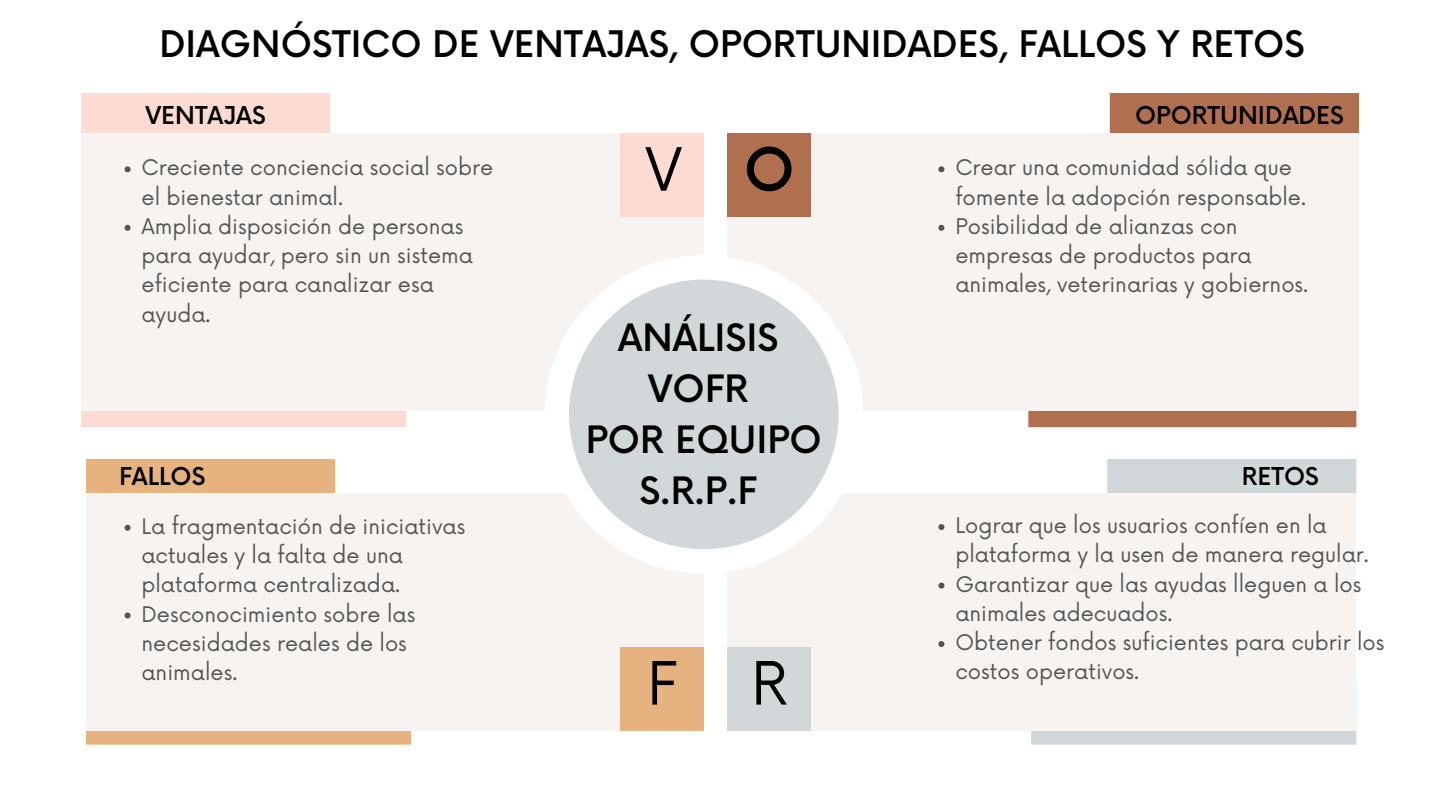
<style>
.page{position:relative;width:1440px;height:810px;background:#fff}
.page>*{position:absolute;margin:0;border:0;box-sizing:border-box;transform-origin:0 0}
.t1{font:58.1px "Now";color:#000}
.t2{font:500 36.8px/51px "Now";color:#000;text-align:center}
.t3{font:500 35.7px "Now";color:#000}
.t4{font:500 24px "Now";color:#000}
.t5{font:21px/29.2px "Now";color:#545454}
.s1{font-weight:500}
</style>
<div class="page">
<svg style="left:1031px;top:731px;width:325px;height:14px;background:#d2d7d9"></svg>
<div style="left:1028px;top:411px;width:328px;height:16px;background:#b07050"></div>
<div style="left:81px;top:411px;width:325px;height:16px;background:#fcdcd2"></div>
<div style="left:81px;top:133px;width:623px;height:278px;background:#f6f3f0"></div>
<div style="left:86px;top:493px;width:618px;height:238px;background:#f6f3f0"></div>
<div style="left:1110px;top:93px;width:249px;height:40px;background:#b07050"></div>
<div style="left:728px;top:133px;width:631px;height:278px;background:#f6f3f0"></div>
<div style="left:1107px;top:459px;width:249px;height:34px;background:#d2d7d9"></div>
<div style="left:728px;top:493px;width:628px;height:238px;background:#f6f3f0"></div>
<svg style="left:545px;top:255px;width:318px;height:319px;fill:#fff"></svg>
<div style="left:569px;top:280px;width:270px;height:269px;background:#d2d7d9;border-radius:50%"></div>
<div style="left:620px;top:133px;width:84px;height:84px;background:#fcdcd2"></div>
<div style="left:728px;top:133px;width:83px;height:84px;background:#b07050"></div>
<div style="left:620px;top:647px;width:84px;height:84px;background:#e6b380"></div>
<div style="left:728px;top:647px;width:83px;height:84px;background:#d2d7d9"></div>
<svg style="left:81px;top:93px;width:249px;height:80px"></svg>
<svg style="left:125px;top:225px;width:6px;height:6px"></svg>
<svg style="left:938px;top:166px;width:6px;height:6px"></svg>
<svg style="left:938px;top:225px;width:6px;height:6px"></svg>
<svg style="left:86px;top:459px;width:249px;height:72px"></svg>
<svg style="left:86px;top:613px;width:325px;height:132px"></svg>
<svg style="left:938px;top:524px;width:6px;height:6px"></svg>
<svg style="left:938px;top:583px;width:6px;height:6px"></svg>
<svg style="left:938px;top:641px;width:6px;height:6px"></svg>
<h3 class="t3" style="left:159px;top:25px;width:1147px">DIAGNÓSTICO DE VENTAJAS, OPORTUNIDADES, FALLOS Y RETOS</h3>
<p class="t4" style="left:145px;top:102px;width:122px">VENTAJAS</p>
<p class="t4" style="left:1135px;top:102px;width:210px">OPORTUNIDADES</p>
<p class="t5" style="left:955px;top:154px;width:354px">Crear una comunidad sólida que fomente la adopción responsable.<br>Posibilidad de alianzas con empresas de productos para animales, veterinarias y gobiernos.</p>
<h1 class="t1" style="left:645px;top:137px;width:151px">V <span class="s1">O</span></h1>
<p class="t5" style="left:142px;top:154px;width:353px">Creciente conciencia social sobre el bienestar animal.<br>Amplia disposición de personas para ayudar, pero sin un sistema eficiente para canalizar esa ayuda.</p>
<h2 class="t2" style="left:586px;top:314px;width:238px">ANÁLISIS<br>VOFR<br>POR EQUIPO<br>S.R.P.F</h2>
<p class="t4" style="left:119px;top:464px;width:88px">FALLOS</p>
<p class="t4" style="left:1242px;top:464px;width:78px">RETOS</p>
<p class="t5" style="left:142px;top:513px;width:325px">La fragmentación de iniciativas actuales y la falta de una plataforma centralizada.<br>Desconocimiento sobre las necesidades reales de los animales.</p>
<p class="t5" style="left:955px;top:512px;width:431px">Lograr que los usuarios confíen en la plataforma y la usen de manera regular.<br>Garantizar que las ayudas lleguen a los animales adecuados.<br>Obtener fondos suficientes para cubrir los costos operativos.</p>
<h1 class="t1" style="left:647px;top:651px;width:32px">F</h1>
<h1 class="t1" style="left:751px;top:651px;width:38px">R</h1>
</div>
